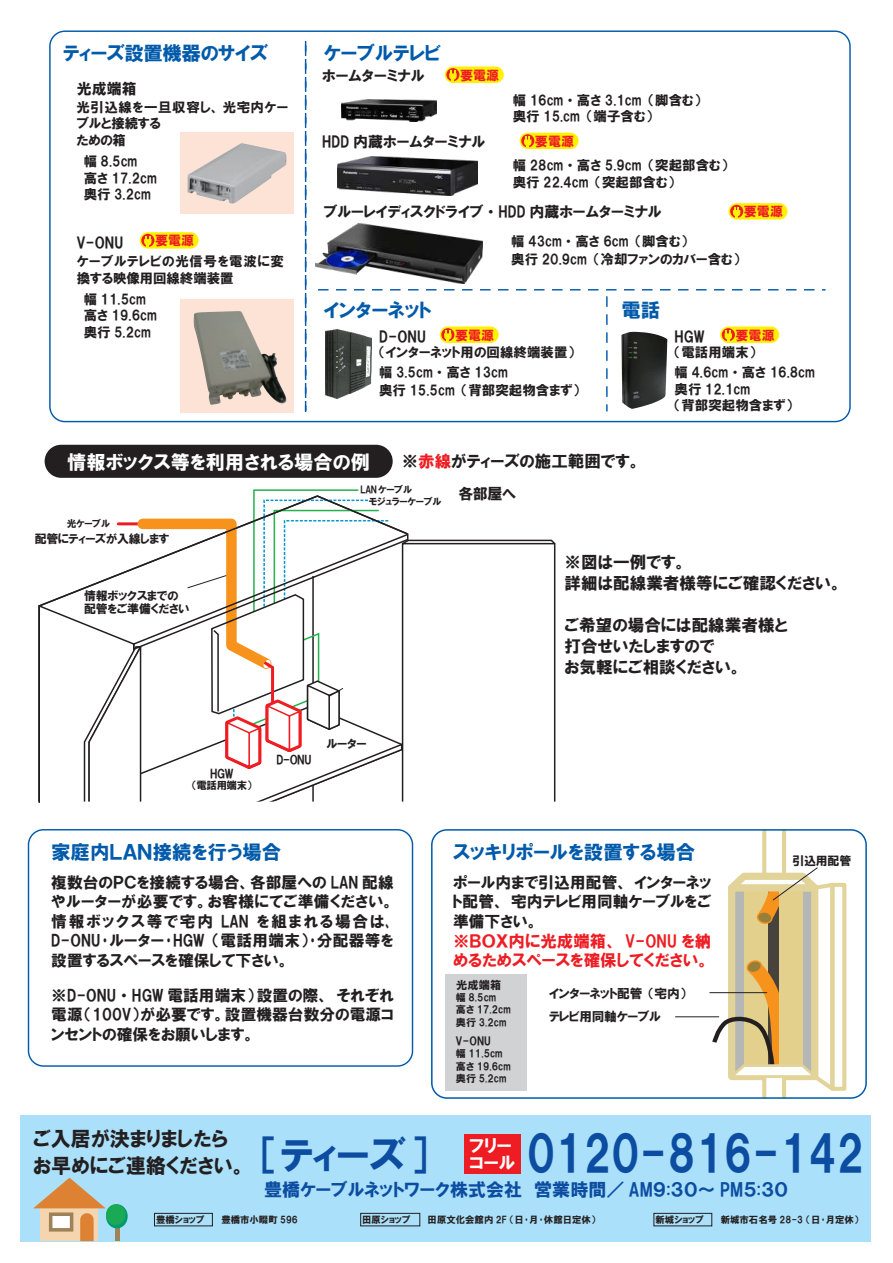
<style>
.page{position:relative;width:893px;height:1263px;background:#fff}
.page>*{position:absolute;margin:0;border:0;box-sizing:border-box;transform-origin:0 0}
.t1{font:49.05px "HGP Soei Kakugothic UB";color:#0d4da1;scale:.91 1}
.t2{font:39.15px "HGP Soei Kakugothic UB";color:#0d4da1}
.t3{font:20.7px/27px "HGP Soei Kakugothic UB";color:#231f20}
.t4{font:19.5px "HGP Soei Kakugothic UB";color:#015aaa}
.t5{font:19.5px "HGP Soei Kakugothic UB";letter-spacing:-.02em;color:#015aaa}
.t6{font:19.35px "HGP Soei Kakugothic UB";color:#fff}
.t7{font:18px "HGP Soei Kakugothic UB";color:#0d4da1}
.t8{font:17.85px/17.9px "HGP Soei Kakugothic UB";color:#fff}
.t9{font:16.65px/21px "HGP Soei Kakugothic UB";color:#231f20}
.t10{font:16.5px/19.5px "HGP Soei Kakugothic UB";color:#ee1d23}
.t11{font:16.5px "HGP Soei Kakugothic UB";color:#231f20}
.t12{font:15.75px/19.5px "HGP Soei Kakugothic UB";color:#231f20;text-align:justify}
.t13{font:15px "HGP Soei Kakugothic UB";color:#231f20}
.t14{font:13.5px/16.5px "HGP Soei Kakugothic UB";color:#231f20}
.t15{font:13.5px/16.5px "HGP Soei Kakugothic UB";letter-spacing:.045em;color:#231f20}
.t16{font:13.5px/16.5px "HGP Soei Kakugothic UB";letter-spacing:.03em;color:#231f20}
.t17{font:13.05px "HGP Soei Kakugothic UB";color:#ee1d23}
.t18{font:12.75px "HGP Soei Kakugothic UB";letter-spacing:-.025em;color:#231f20}
.t19{font:12px/13.5px "HGP Soei Kakugothic UB";letter-spacing:-.025em;color:#231f20}
.t20{font:11.25px "HGP Soei Kakugothic UB";color:#231f20}
.t21{font:10.5px "HGP Soei Kakugothic UB";letter-spacing:-.035em;color:#231f20}
.t22{font:10.2px/12.5px "HGP Soei Kakugothic UB";color:#231f20}
.t23{font:9.75px "HGP Soei Kakugothic UB";letter-spacing:-.03em;color:#231f20}
.t24{font:9.45px "HGP Soei Kakugothic UB";color:#231f20}
.s1{color:#ee1d23}
</style>
<div class="page">
<div style="left:45px;top:445px;width:348px;height:33px;background:#231f20;border-radius:17px"></div>
<svg style="left:38px;top:489px;width:518px;height:541px"></svg>
<div style="left:446px;top:974px;width:81px;height:116px;background:#d1d2d4"></div>
<div style="left:830px;top:883px;width:16px;height:208px;border:4px solid #e2d498"></div>
<hr style="left:675px;top:1016px;width:44px;height:1px;background:#231f20">
<svg style="left:710px;top:832px;width:126px;height:264px"></svg>
<div style="left:431px;top:829px;width:436px;height:270px;border:2px solid #015aaa;border-radius:15px"></div>
<div style="left:20px;top:1115px;width:851px;height:127px;background:#aae0f9"></div>
<img style="left:325px;top:330px;width:47px;height:68px">
<div style="left:440px;top:326px;width:59px;height:17px;background:#fff101;border-radius:8px"></div>
<svg style="left:441px;top:328px;width:13px;height:13px"></svg>
<svg style="left:444px;top:330px;width:8px;height:12px"></svg>
<div style="left:140px;top:232px;width:59px;height:17px;background:#fff101;border-radius:8px"></div>
<svg style="left:141px;top:234px;width:13px;height:13px"></svg>
<svg style="left:144px;top:236px;width:8px;height:12px"></svg>
<div style="left:720px;top:326px;width:59px;height:17px;background:#fff101;border-radius:8px"></div>
<svg style="left:722px;top:328px;width:13px;height:13px"></svg>
<svg style="left:725px;top:330px;width:7px;height:11px"></svg>
<svg style="left:305px;top:40px;width:1px;height:371px"></svg>
<svg style="left:318px;top:289px;width:508px;height:1px"></svg>
<svg style="left:606px;top:296px;width:2px;height:115px"></svg>
<div style="left:445px;top:67px;width:59px;height:16px;background:#fff101;border-radius:8px"></div>
<svg style="left:446px;top:68px;width:14px;height:13px"></svg>
<svg style="left:449px;top:70px;width:8px;height:12px"></svg>
<div style="left:520px;top:133px;width:59px;height:16px;background:#fff101;border-radius:8px"></div>
<svg style="left:521px;top:134px;width:13px;height:13px"></svg>
<svg style="left:524px;top:136px;width:7px;height:12px"></svg>
<div style="left:728px;top:203px;width:59px;height:17px;background:#fff101;border-radius:8px"></div>
<svg style="left:730px;top:205px;width:13px;height:13px"></svg>
<svg style="left:733px;top:207px;width:7px;height:12px"></svg>
<div style="left:180px;top:299px;width:114px;height:114px;background:#fde3d5"></div>
<img style="left:194px;top:311px;width:92px;height:94px">
<img style="left:621px;top:332px;width:46px;height:77px">
<div style="left:29px;top:830px;width:384px;height:236px;background:#fff;border-radius:15px"></div>
<div style="left:28px;top:829px;width:385px;height:238px;border:1px solid #015aaa;border-radius:15px"></div>
<div style="left:180px;top:133px;width:114px;height:81px;background:#fde3d5"></div>
<img style="left:188px;top:143px;width:99px;height:60px">
<img style="left:341px;top:99px;width:96px;height:22px">
<img style="left:338px;top:157px;width:139px;height:39px">
<img style="left:315px;top:223px;width:168px;height:60px">
<svg style="left:33px;top:1178px;width:73px;height:63px"></svg>
<div style="left:115px;top:1226px;width:5px;height:15px;background:#9f8356"></div>
<svg style="left:106px;top:1204px;width:22px;height:24px"></svg>
<div style="left:106px;top:1204px;width:20px;height:21px;background:#1aaa56;border-radius:50%"></div>
<div style="left:465px;top:1134px;width:56px;height:40px;background:#ee1d23"></div>
<div style="left:154px;top:1213px;width:59px;height:13px;border:1px solid #231f20"></div>
<div style="left:360px;top:1213px;width:60px;height:13px;border:1px solid #231f20"></div>
<div style="left:654px;top:1213px;width:58px;height:13px;border:1px solid #231f20"></div>
<h3 class="t5" style="left:63px;top:44px;width:206px">ティーズ設置機器のサイズ</h3>
<p class="t13" style="left:77px;top:81px;width:61px">光成端箱</p>
<p class="t16" style="left:77px;top:99px;width:213px">光引込線を一旦収容し、光宅内ケーブルと接続する<br>ための箱</p>
<p class="t14" style="left:84px;top:153px;width:75px">幅 8.5cm<br>高さ 17.2cm奥行 3.2cm</p>
<p class="t13" style="left:77px;top:235px;width:48px">V-ONU</p>
<p class="t17" style="left:155px;top:234px;width:41px">要電源</p>
<p class="t15" style="left:77px;top:253px;width:209px">ケーブルテレビの光信号を電波に変換する映像用回線終端装置</p>
<p class="t14" style="left:84px;top:291px;width:75px">幅 11.5cm高さ 19.6cm奥行 5.2cm</p>
<h3 class="t4" style="left:324px;top:44px;width:119px">ケーブルテレビ</h3>
<p class="t13" style="left:322px;top:69px;width:104px">ホームターミナル</p>
<p class="t17" style="left:460px;top:68px;width:41px">要電源</p>
<p class="t13" style="left:322px;top:134px;width:165px">HDD 内蔵ホームターミナル</p>
<p class="t14" style="left:513px;top:92px;width:189px">幅 16cm ・高さ 3.1cm （脚含む）奥行 15.cm （端子含む）</p>
<p class="t17" style="left:535px;top:134px;width:41px">要電源</p>
<p class="t14" style="left:513px;top:157px;width:216px">幅 28cm ・高さ 5.9cm （突起部含む）奥行 22.4cm （突起部含む）</p>
<p class="t13" style="left:324px;top:204px;width:340px">ブルーレイディスクドライブ・ HDD 内蔵ホームターミナル</p>
<p class="t17" style="left:744px;top:205px;width:41px">要電源</p>
<p class="t14" style="left:511px;top:232px;width:230px;line-height:18px">幅 43cm ・高さ 6cm （脚含む）<br>奥行 20.9cm （冷却ファンのカバー含む）</p>
<h3 class="t4" style="left:324px;top:300px;width:109px">インターネット</h3>
<h3 class="t4" style="left:621px;top:300px;width:40px">電話</h3>
<p class="t17" style="left:455px;top:328px;width:41px">要電源</p>
<p class="t13" style="left:379px;top:329px;width:48px">D-ONU</p>
<p class="t14" style="left:379px;top:344px;width:197px">（インターネット用の回線終端装置）</p>
<p class="t17" style="left:736px;top:328px;width:41px">要電源</p>
<p class="t13" style="left:675px;top:329px;width:31px">HGW</p>
<p class="t14" style="left:675px;top:344px;width:82px">（電話用端末）</p>
<p class="t14" style="left:379px;top:363px;width:202px;line-height:18px">幅 3.5cm ・高さ 13cm<br>奥行 15.5cm （背部突起物含まず）</p>
<p class="t14" style="left:675px;top:364px;width:142px">幅 4.6cm ・高さ 16.8cm奥行 12.1cm<br>（背部突起物含まず）</p>
<h3 class="t6" style="left:67px;top:452px;width:304px">情報ボックス等を利用される場合の例</h3>
<p class="t11" style="left:402px;top:453px;width:241px">※<span class="s1">赤線</span>がティーズの施工範囲です。</p>
<p class="t23" style="left:67px;top:519px;width:45px">光ケーブル</p>
<p class="t19" style="left:35px;top:532px;width:136px">配管にティーズが入線します</p>
<p class="t19" style="left:84px;top:589px;width:107px">情報ボックスまでの配管をご準備ください</p>
<p class="t23" style="left:360px;top:485px;width:53px">LANケーブル</p>
<p class="t13" style="left:459px;top:486px;width:59px">各部屋へ</p>
<p class="t23" style="left:369px;top:496px;width:74px">モジュラーケーブル</p>
<p class="t19" style="left:210px;top:767px;width:25px">HGW</p>
<p class="t21" style="left:192px;top:780px;width:61px">（電話用端末）</p>
<p class="t19" style="left:276px;top:753px;width:37px">D-ONU</p>
<p class="t19" style="left:326px;top:736px;width:42px">ルーター</p>
<p class="t9" style="left:565px;top:552px;width:279px">※図は一例です。<br>詳細は配線業者様等にご確認ください。</p>
<p class="t9" style="left:565px;top:615px;width:225px">ご希望の場合には配線業者様と打合せいたしますので<br>お気軽にご相談ください。</p>
<h3 class="t4" style="left:51px;top:842px;width:232px">家庭内ＬＡＮ接続を行う場合</h3>
<p class="t12" style="left:51px;top:872px;width:344px">複数台のＰＣを接続する場合、各部屋への LAN 配線やルーターが必要です。お客様にてご準備ください。情報ボックス等で宅内 LAN を組まれる場合は､D-ONU･ルーター･HGW （電話用端末）･分配器等を設置するスペースを確保して下さい。</p>
<p class="t12" style="left:51px;top:985px;width:344px">※D-ONU ・ HGW 電話用端末）設置の際、それぞれ電源（100V）が必要です。設置機器台数分の電源コンセントの確保をお願いします。</p>
<h3 class="t4" style="left:453px;top:842px;width:244px">スッキリポールを設置する場合</h3>
<p class="t12" style="left:453px;top:872px;width:260px">ポール内まで引込用配管、インターネット配管、宅内テレビ用同軸ケーブルをご準備下さい。</p>
<p class="t10" style="left:453px;top:931px;width:260px">※ＢＯＸ内に光成端箱、 V-ONU を納めるためスペースを確保してください。</p>
<p class="t20" style="left:456px;top:979px;width:47px">光成端箱</p>
<p class="t22" style="left:456px;top:991px;width:56px">幅 8.5cm<br>高さ 17.2cm奥行 3.2cm</p>
<p class="t20" style="left:456px;top:1035px;width:36px">V-ONU</p>
<p class="t22" style="left:456px;top:1047px;width:56px">幅 11.5cm高さ 19.6cm奥行 5.2cm</p>
<p class="t18" style="left:549px;top:987px;width:138px">インターネット配管（宅内）</p>
<p class="t18" style="left:549px;top:1010px;width:114px">テレビ用同軸ケーブル</p>
<p class="t19" style="left:793px;top:853px;width:60px">引込用配管</p>
<h3 class="t3" style="left:33px;top:1125px;width:215px">ご入居が決まりましたらお早めにご連絡ください。</h3>
<h2 class="t2" style="left:261px;top:1135px;width:169px">［ティーズ］</h2>
<h1 class="t1" style="left:527px;top:1129px;width:372px">0120-816-142</h1>
<h3 class="t8" style="left:470px;top:1136px;width:47px">フリーコール</h3>
<h3 class="t7" style="left:264px;top:1181px;width:525px">豊橋ケーブルネットワーク株式会社　営業時間／ AM９:３０～ PM５:３０</h3>
<p class="t24" style="left:156px;top:1215px;width:50px">豊橋ショップ</p>
<p class="t24" style="left:221px;top:1215px;width:78px">豊橋市小畷町 596</p>
<p class="t24" style="left:362px;top:1215px;width:50px">田原ショップ</p>
<p class="t24" style="left:428px;top:1215px;width:170px">田原文化会館内 2F （日･月･休館日定休）</p>
<p class="t24" style="left:656px;top:1215px;width:50px">新城ショップ</p>
<p class="t24" style="left:721px;top:1215px;width:139px">新城市石名号 28-3 （日･月定休）</p>
</div>
